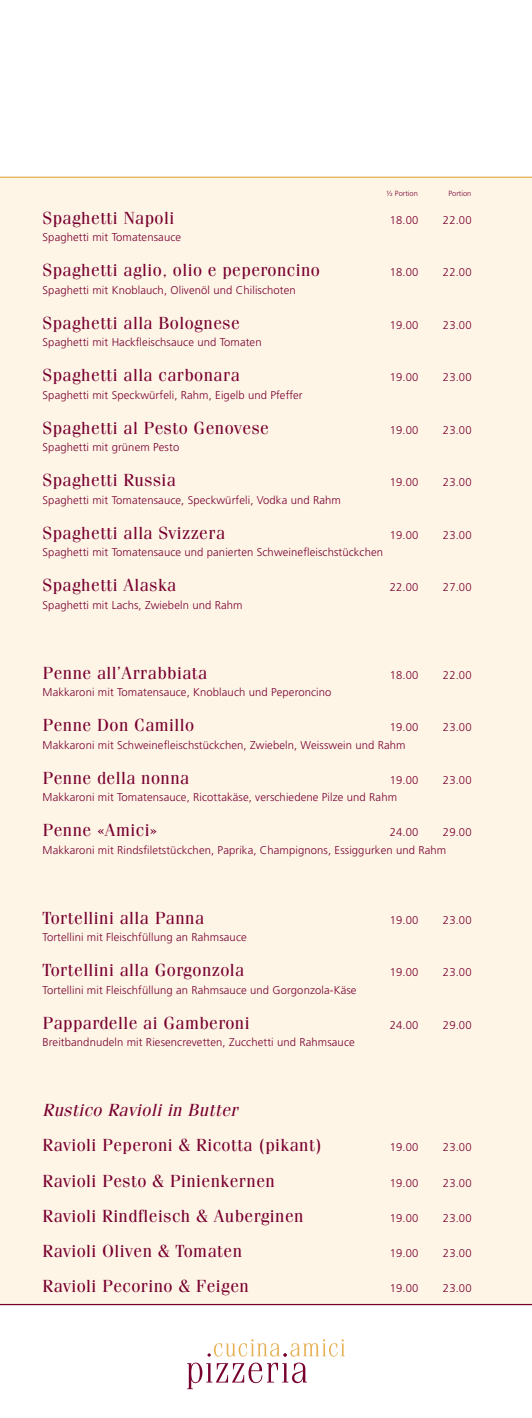
<style>
.page{position:relative;width:532px;height:1418px;background:#fff}
.page>*{position:absolute;margin:0;border:0;box-sizing:border-box;transform-origin:0 0}
.t1{font:17.5px "Fenice Std";letter-spacing:.025em;color:#77002f}
.t2{font:italic 17.5px "Fenice Std";letter-spacing:.025em;color:#77002f}
.t3{font:300 11.25px/17.5px "Frutiger LT Std";letter-spacing:.01em;color:#77002f}
.t4{font:300 7.5px "Frutiger LT Std";color:#77002f}
</style>
<div class="page">
<div style="left:0;top:177px;width:531px;height:1127px;background:#fff5e7"></div>
<hr style="left:0;top:177px;width:531px;height:1px;background:#e6af51">
<hr style="left:0;top:1303px;width:531px;height:2px;background:#77002f">
<svg style="left:187px;top:1362px;width:120px;height:27px"></svg>
<svg style="left:207px;top:1339px;width:137px;height:17px"></svg>
<p class="t4" style="left:386px;top:189px;width:33px">½ Portion</p>
<p class="t4" style="left:448px;top:189px;width:24px">Portion</p>
<h1 class="t1" style="left:43px;top:207px;width:133px">Spaghetti Napoli</h1>
<p class="t3" style="left:389px;top:211px;width:30px">18.00</p>
<p class="t3" style="left:443px;top:211px;width:30px">22.00</p>
<p class="t3" style="left:43px;top:228px;width:140px">Spaghetti mit Tomatensauce</p>
<h1 class="t1" style="left:43px;top:259px;width:279px">Spaghetti aglio, olio e peperoncino</h1>
<p class="t3" style="left:389px;top:263px;width:30px">18.00</p>
<p class="t3" style="left:443px;top:263px;width:30px">22.00</p>
<p class="t3" style="left:43px;top:281px;width:255px">Spaghetti mit Knoblauch, Olivenöl und Chilischoten</p>
<h1 class="t1" style="left:43px;top:312px;width:199px">Spaghetti alla Bolognese</h1>
<p class="t3" style="left:389px;top:316px;width:30px">19.00</p>
<p class="t3" style="left:443px;top:316px;width:30px">23.00</p>
<p class="t3" style="left:43px;top:333px;width:220px">Spaghetti mit Hackfleischsauce und Tomaten</p>
<h1 class="t1" style="left:43px;top:364px;width:199px">Spaghetti alla carbonara</h1>
<p class="t3" style="left:389px;top:368px;width:30px">19.00</p>
<p class="t3" style="left:443px;top:368px;width:30px">23.00</p>
<p class="t3" style="left:43px;top:386px;width:261px">Spaghetti mit Speckwürfeli, Rahm, Eigelb und Pfeffer</p>
<h1 class="t1" style="left:43px;top:417px;width:228px">Spaghetti al Pesto Genovese</h1>
<p class="t3" style="left:389px;top:421px;width:30px">19.00</p>
<p class="t3" style="left:443px;top:421px;width:30px">23.00</p>
<p class="t3" style="left:43px;top:438px;width:138px">Spaghetti mit grünem Pesto</p>
<h1 class="t1" style="left:43px;top:469px;width:135px">Spaghetti Russia</h1>
<p class="t3" style="left:389px;top:473px;width:30px">19.00</p>
<p class="t3" style="left:443px;top:473px;width:30px">23.00</p>
<p class="t3" style="left:43px;top:491px;width:300px">Spaghetti mit Tomatensauce, Speckwürfeli, Vodka und Rahm</p>
<h1 class="t1" style="left:43px;top:522px;width:184px">Spaghetti alla Svizzera</h1>
<p class="t3" style="left:389px;top:526px;width:30px">19.00</p>
<p class="t3" style="left:443px;top:526px;width:30px">23.00</p>
<p class="t3" style="left:43px;top:543px;width:342px">Spaghetti mit Tomatensauce und panierten Schweinefleischstückchen</p>
<h1 class="t1" style="left:43px;top:574px;width:135px">Spaghetti Alaska</h1>
<p class="t3" style="left:389px;top:578px;width:30px">22.00</p>
<p class="t3" style="left:443px;top:578px;width:30px">27.00</p>
<p class="t3" style="left:43px;top:596px;width:201px">Spaghetti mit Lachs, Zwiebeln und Rahm</p>
<h1 class="t1" style="left:43px;top:662px;width:166px">Penne all’Arrabbiata</h1>
<p class="t3" style="left:389px;top:666px;width:30px">18.00</p>
<p class="t3" style="left:443px;top:666px;width:30px">22.00</p>
<p class="t3" style="left:43px;top:683px;width:290px">Makkaroni mit Tomatensauce, Knoblauch und Peperoncino</p>
<h1 class="t1" style="left:43px;top:714px;width:153px">Penne Don Camillo</h1>
<p class="t3" style="left:389px;top:718px;width:30px">19.00</p>
<p class="t3" style="left:443px;top:718px;width:30px">23.00</p>
<p class="t3" style="left:43px;top:736px;width:364px">Makkaroni mit Schweinefleischstückchen, Zwiebeln, Weisswein und Rahm</p>
<h1 class="t1" style="left:43px;top:767px;width:148px">Penne della nonna</h1>
<p class="t3" style="left:389px;top:771px;width:30px">19.00</p>
<p class="t3" style="left:443px;top:771px;width:30px">23.00</p>
<p class="t3" style="left:43px;top:788px;width:356px">Makkaroni mit Tomatensauce, Ricottakäse, verschiedene Pilze und Rahm</p>
<h1 class="t1" style="left:43px;top:819px;width:116px">Penne «Amici»</h1>
<p class="t3" style="left:389px;top:823px;width:30px">24.00</p>
<p class="t3" style="left:43px;top:823px;width:430px;text-indent:400px">29.00<br>Makkaroni mit Rindsfiletstückchen, Paprika, Champignons, Essiggurken und Rahm</p>
<h1 class="t1" style="left:43px;top:907px;width:163px">Tortellini alla Panna</h1>
<p class="t3" style="left:389px;top:911px;width:30px">19.00</p>
<p class="t3" style="left:443px;top:911px;width:30px">23.00</p>
<p class="t3" style="left:43px;top:928px;width:205px">Tortellini mit Fleischfüllung an Rahmsauce</p>
<h1 class="t1" style="left:43px;top:959px;width:203px">Tortellini alla Gorgonzola</h1>
<p class="t3" style="left:389px;top:963px;width:30px">19.00</p>
<p class="t3" style="left:443px;top:963px;width:30px">23.00</p>
<p class="t3" style="left:43px;top:981px;width:315px">Tortellini mit Fleischfüllung an Rahmsauce und Gorgonzola-Käse</p>
<h1 class="t1" style="left:43px;top:1012px;width:208px">Pappardelle ai Gamberoni</h1>
<p class="t3" style="left:389px;top:1016px;width:30px">24.00</p>
<p class="t3" style="left:443px;top:1016px;width:30px">29.00</p>
<p class="t3" style="left:43px;top:1033px;width:313px">Breitbandnudeln mit Riesencrevetten, Zucchetti und Rahmsauce</p>
<h1 class="t2" style="left:43px;top:1099px;width:196px">Rustico Ravioli in Butter</h1>
<h1 class="t1" style="left:43px;top:1134px;width:281px">Ravioli Peperoni &amp; Ricotta (pikant)</h1>
<p class="t3" style="left:389px;top:1138px;width:30px">19.00</p>
<p class="t3" style="left:443px;top:1138px;width:30px">23.00</p>
<h1 class="t1" style="left:43px;top:1169px;width:234px">Ravioli Pesto &amp; Pinienkernen</h1>
<p class="t3" style="left:389px;top:1173px;width:30px">19.00</p>
<p class="t3" style="left:443px;top:1173px;width:30px">23.00</p>
<h1 class="t1" style="left:43px;top:1204px;width:262px">Ravioli Rindfleisch &amp; Auberginen</h1>
<p class="t3" style="left:389px;top:1208px;width:30px">19.00</p>
<p class="t3" style="left:443px;top:1208px;width:30px">23.00</p>
<h1 class="t1" style="left:43px;top:1239px;width:201px">Ravioli Oliven &amp; Tomaten</h1>
<p class="t3" style="left:389px;top:1243px;width:30px">19.00</p>
<p class="t3" style="left:443px;top:1243px;width:30px">23.00</p>
<h1 class="t1" style="left:43px;top:1274px;width:208px">Ravioli Pecorino &amp; Feigen</h1>
<p class="t3" style="left:389px;top:1278px;width:30px">19.00</p>
<p class="t3" style="left:443px;top:1278px;width:30px">23.00</p>
</div>
